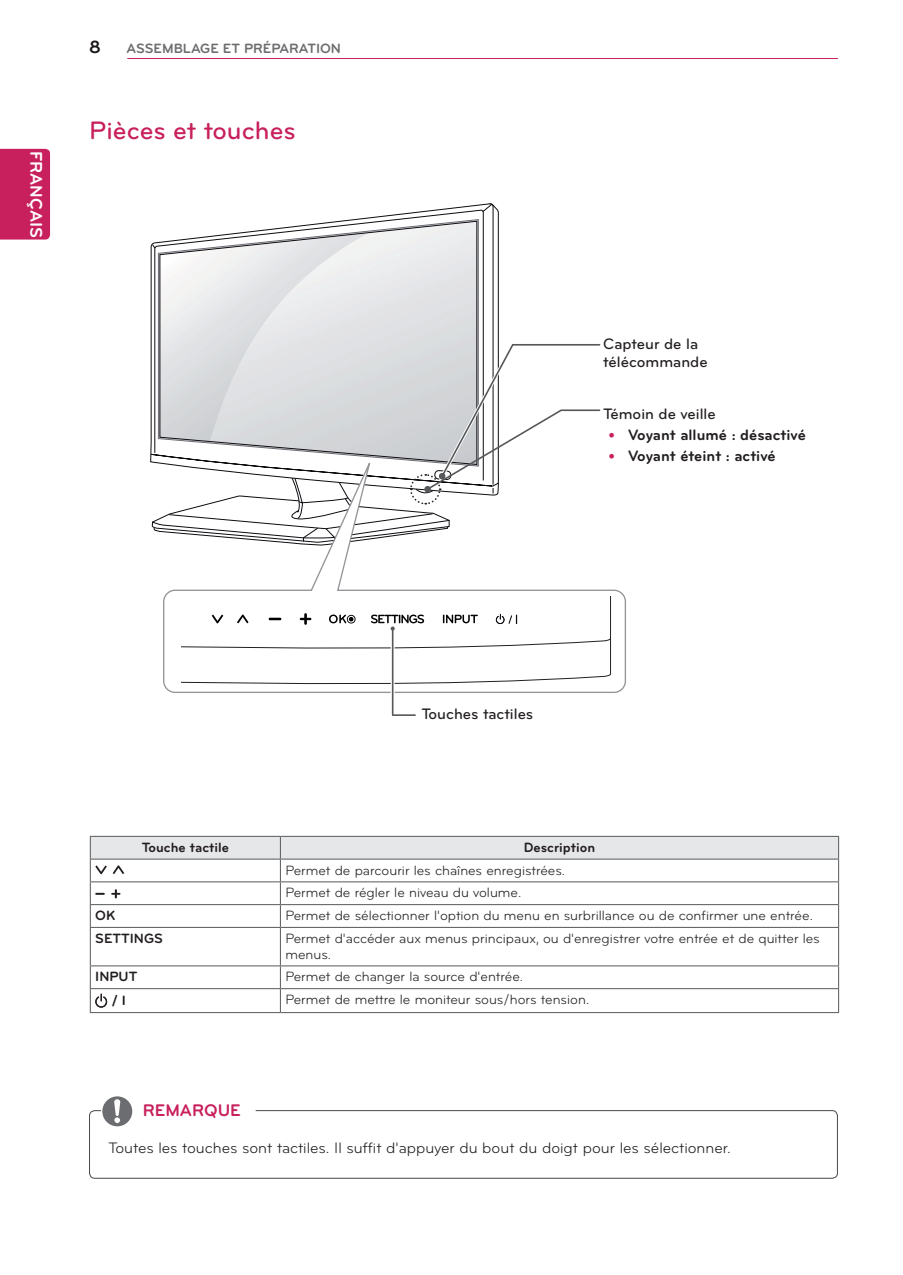
<style>
.page{position:relative;width:903px;height:1275px;background:#fff}
.page>*{position:absolute;margin:0;border:0;box-sizing:border-box;transform-origin:0 0}
.Title-1{font:500 26.25px "Bryant LG";color:#c8205d}
.t1{font:700 18.38px "Bryant LG";color:#1a161a}
.t2{font:700 17.5px "Bryant LG";color:#fff}
.t3{font:700 17.5px "Bryant LG";color:#c8205d}
.Body{font:15.75px "Bryant LG";color:#231f20}
.Image{font:500 15.75px/17.5px "Bryant LG";color:#231f20}
.Body-Bullet{font:700 15.75px "Bryant LG";color:#231f20}
.Body-2{font:14px/15.8px "Bryant LG";color:#231f20}
.Body-Bold-Center{font:700 14px "Bryant LG";color:#231f20}
.t4{font:700 14px "Bryant LG";color:#6c6d70}
.Body-3{font:700 14px "Bryant LG";color:#231f20}
.Body-4{font:700 14px "Bryant LG";color:#1a161a}
</style>
<div class="page">
<div style="left:0;top:149px;width:50px;height:91px;background:#c8205d"></div>
<hr style="left:127px;top:58px;width:711px;height:1px;background:#c8205d">
<div style="left:89px;top:1110px;width:749px;height:69px;border:1px solid #4c4649;border-radius:5px"></div>
<svg style="left:102px;top:1096px;width:30px;height:30px"></svg>
<hr style="left:90px;top:927px;width:190px;height:1px;background:#57585a">
<hr style="left:90px;top:928px;width:1px;height:37px;background:#57585a">
<hr style="left:280px;top:927px;width:559px;height:1px;background:#57585a">
<hr style="left:280px;top:928px;width:1px;height:37px;background:#57585a">
<hr style="left:838px;top:928px;width:1px;height:37px;background:#57585a">
<hr style="left:90px;top:965px;width:190px;height:1px;background:#57585a">
<hr style="left:280px;top:965px;width:559px;height:1px;background:#57585a">
<hr style="left:90px;top:988px;width:190px;height:1px;background:#57585a">
<hr style="left:280px;top:988px;width:559px;height:1px;background:#57585a">
<svg style="left:280px;top:966px;width:1px;height:46px"></svg>
<svg style="left:838px;top:966px;width:1px;height:46px"></svg>
<hr style="left:90px;top:1012px;width:190px;height:1px;background:#57585a">
<hr style="left:280px;top:1012px;width:559px;height:1px;background:#57585a">
<svg style="left:90px;top:836px;width:749px;height:91px"></svg>
<svg style="left:90px;top:966px;width:17px;height:46px"></svg>
<svg style="left:163px;top:546px;width:463px;height:147px"></svg>
<hr style="left:393px;top:714px;width:22px;height:2px;background:#57585a">
<svg style="left:391px;top:687px;width:4px;height:23px"></svg>
<hr style="left:392px;top:629px;width:1px;height:86px;background:#57585a">
<svg style="left:181px;top:597px;width:430px;height:90px"></svg>
<svg style="left:151px;top:204px;width:450px;height:342px"></svg>
<div style="left:424px;top:486px;width:7px;height:6px;background:#57585a;border-radius:50%"></div>
<p class="t2" style="left:47px;top:151px;width:88px;rotate:90deg">FRANÇAIS</p>
<h2 class="t1" style="left:89px;top:36px;width:13px">8</h2>
<p class="t4" style="left:126px;top:40px;width:216px">ASSEMBLAGE ET PRÉPARATION</p>
<p class="Title-1" style="left:89px;top:114px;width:208px">Pièces et touches</p>
<p class="Image" style="left:603px;top:335px;width:106px">Capteur de la télécommande</p>
<p class="Image" style="left:603px;top:405px;width:114px">Témoin de veille</p>
<p class="Body-Bullet" style="left:628px;top:425px;width:179px">Voyant allumé : désactivé</p>
<p class="Body-Bullet" style="left:628px;top:446px;width:149px">Voyant éteint : activé</p>
<p class="Image" style="left:421px;top:705px;width:113px">Touches tactiles</p>
<p class="Body-Bold-Center" style="left:142px;top:838px;width:89px">Touche tactile</p>
<p class="Body-Bold-Center" style="left:524px;top:838px;width:73px">Description</p>
<p class="Body-2" style="left:285px;top:862px;width:281px">Permet de parcourir les chaînes enregistrées.</p>
<p class="Body-2" style="left:285px;top:885px;width:238px">Permet de régler le niveau du volume.</p>
<p class="Body-3" style="left:95px;top:907px;width:22px">OK</p>
<p class="Body-2" style="left:285px;top:908px;width:529px">Permet de sélectionner l'option du menu en surbrillance ou de confirmer une entrée.</p>
<p class="Body-3" style="left:95px;top:929px;width:69px">SETTINGS</p>
<p class="Body-2" style="left:285px;top:930px;width:536px">Permet d'accéder aux menus principaux, ou d'enregistrer votre entrée et de quitter les menus.</p>
<p class="Body-3" style="left:95px;top:968px;width:44px">INPUT</p>
<p class="Body-2" style="left:285px;top:969px;width:239px">Permet de changer la source d'entrée.</p>
<p class="Body-4" style="left:112px;top:992px;width:16px">/ I</p>
<p class="Body-2" style="left:285px;top:992px;width:305px">Permet de mettre le moniteur sous/hors tension.</p>
<p class="t3" style="left:143px;top:1099px;width:100px">REMARQUE</p>
<p class="Body" style="left:109px;top:1139px;width:624px">Toutes les touches sont tactiles. Il suffit d'appuyer du bout du doigt pour les sélectionner.</p>
</div>
